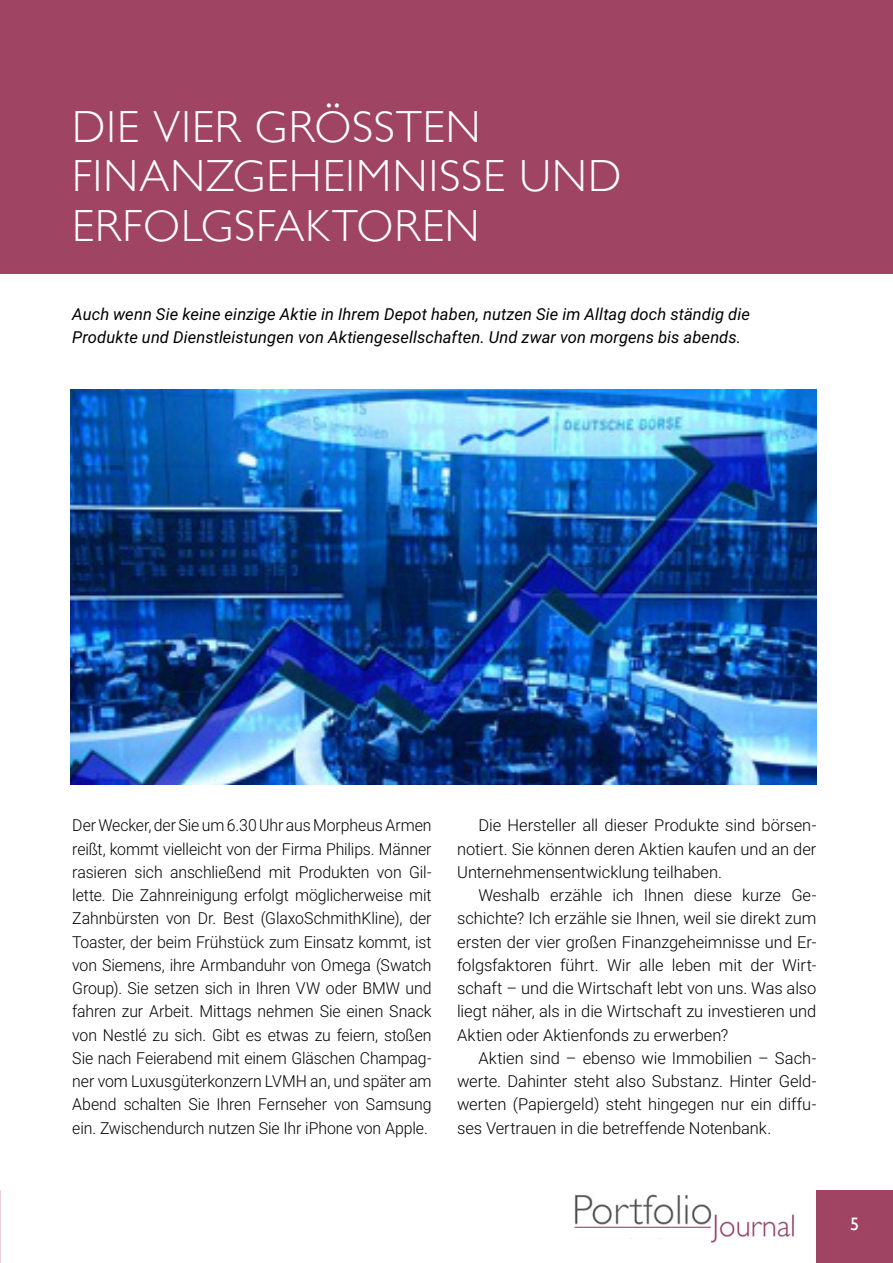
<style>
.page{position:relative;width:893px;height:1263px;background:#fff}
.page>*{position:absolute;margin:0;border:0;box-sizing:border-box;transform-origin:0 0}
.T-Headline{font:300 45px/49.5px "Gill Sans";letter-spacing:.02em;color:#fff}
.t1{font:18px "Gill Sans";color:#fff}
.T-Fließtext_oEZ{font:300 16.5px/23.2px "Roboto";letter-spacing:-.005em;color:#000;text-align:justify;scale:.96 1}
.T-Fließtext{font:300 16.5px/23.2px "Roboto";letter-spacing:-.005em;color:#000;text-align:justify}
.T-Autor_Fließtext_2{font:italic 16.5px/23.2px "Roboto";letter-spacing:.005em;color:#000}
</style>
<div class="page">
<div style="left:816px;top:1191px;width:77px;height:72px;background:#a04463"></div>
<img style="left:574px;top:1194px;width:221px;height:49px">
<div style="left:572px;top:1228px;width:141px;height:10px;background:#fff"></div>
<div style="left:0;top:0;width:893px;height:273px;background:#a04463"></div>
<img style="left:70px;top:390px;width:746px;height:395px">
<p class="T-Headline" style="left:72px;top:100px;width:551px">DIE VIER GRÖSSTEN<br>FINANZGEHEIMNISSE UND<br>ERFOLGSFAKTOREN</p>
<p class="T-Autor_Fließtext_2" style="left:72px;top:302px;width:679px">Auch wenn Sie keine einzige Aktie in Ihrem Depot haben, nutzen Sie im Alltag doch ständig die<br>Produkte und Dienstleistungen von Aktiengesellschaften. Und zwar von morgens bis abends.</p>
<p class="T-Fließtext_oEZ" style="left:72px;top:813px;width:376px">Der Wecker, der Sie um 6.30 Uhr aus Morpheus Armen reißt, kommt vielleicht von der Firma Philips. Männer rasieren sich anschließend mit Produkten von Gil&shy;lette. Die Zahnreinigung erfolgt möglicherweise mit Zahnbürsten von Dr. Best (GlaxoSchmithKline), der Toaster, der beim Frühstück zum Einsatz kommt, ist von Siemens, ihre Armbanduhr von Omega (Swatch Group). Sie setzen sich in Ihren VW oder BMW und fahren zur Arbeit. Mittags nehmen Sie einen Snack von Nestlé zu sich. Gibt es etwas zu feiern, stoßen Sie nach Feierabend mit einem Gläschen Champag&shy;ner vom Luxusgüterkonzern LVMH an, und später am Abend schalten Sie Ihren Fernseher von Samsung ein. Zwischendurch nutzen Sie Ihr iPhone von Apple.</p>
<p class="T-Fließtext" style="left:457px;top:813px;width:361px;text-indent:21px">Die Hersteller all dieser Produkte sind börsen&shy;notiert. Sie können deren Aktien kaufen und an der Unternehmensentwicklung teilhaben.</p>
<p class="T-Fließtext" style="left:457px;top:883px;width:361px;text-indent:21px">Weshalb erzähle ich Ihnen diese kurze Ge&shy;schichte? Ich erzähle sie Ihnen, weil sie direkt zum ersten der vier großen Finanzgeheimnisse und Er&shy;folgsfaktoren führt. Wir alle leben mit der Wirt&shy;schaft – und die Wirtschaft lebt von uns. Was also liegt näher, als in die Wirtschaft zu investieren und Aktien oder Aktienfonds zu erwerben?</p>
<p class="T-Fließtext" style="left:457px;top:1046px;width:361px;text-indent:21px">Aktien sind – ebenso wie Immobilien – Sach&shy;werte. Dahinter steht also Substanz. Hinter Geld&shy;werten (Papiergeld) steht hingegen nur ein diffu&shy;ses Vertrauen in die betreffende Notenbank.</p>
<p class="t1" style="left:850px;top:1213px;width:10px">5</p>
</div>
